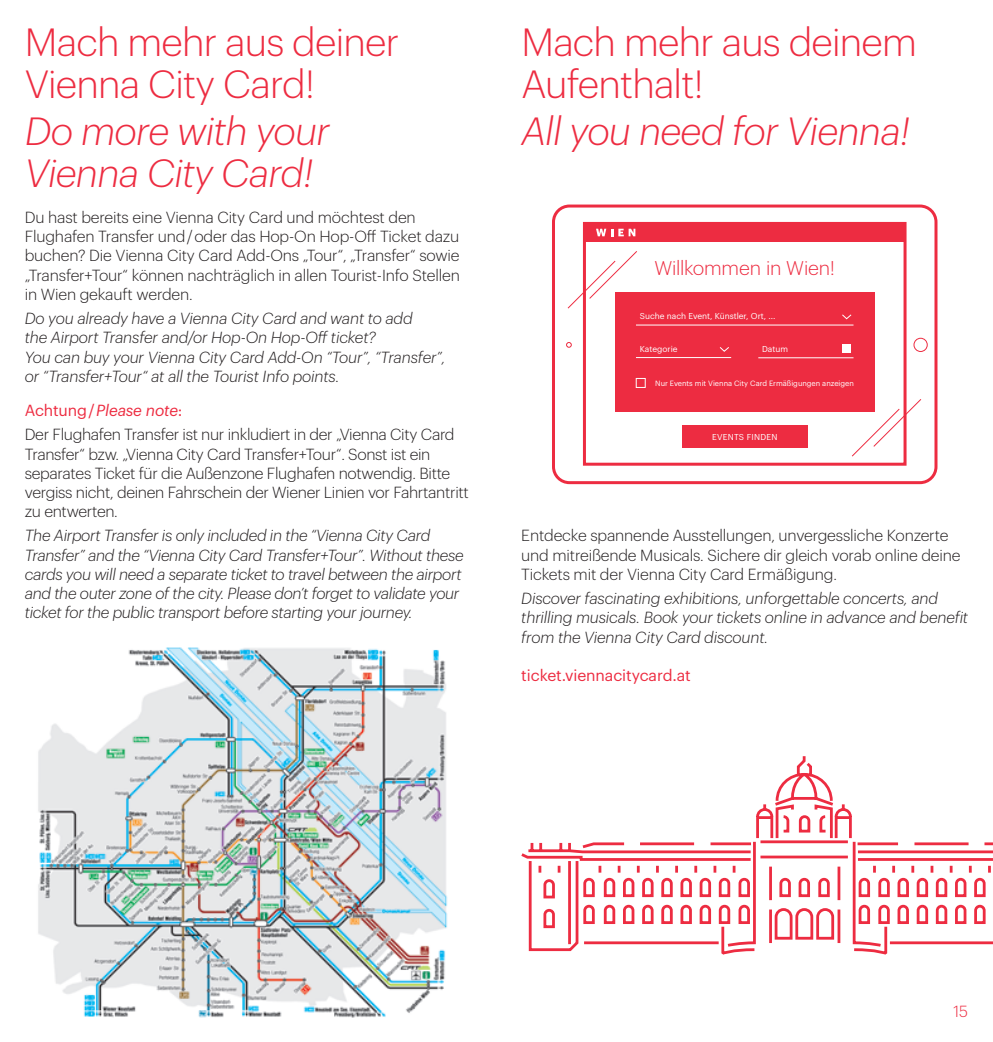
<style>
.page{position:relative;width:993px;height:1042px;background:#fff}
.page>*{position:absolute;margin:0;border:0;box-sizing:border-box;transform-origin:0 0}
.t1{font:300 38.5px/42px "Graphik LCG";letter-spacing:-.02em;color:#ed2c41}
.t2{font:italic 300 38.5px/42px "Graphik LCG";letter-spacing:-.02em;color:#ed2c41}
.t3{font:300 19.43px "Graphik LCG";letter-spacing:-.01em;color:#ed2c41}
.t4{font:300 15.75px/19.2px "Graphik LCG";letter-spacing:-.01em;color:#231f20}
.t5{font:italic 300 15.75px/19.2px "Graphik LCG";letter-spacing:-.015em;color:#231f20}
.t6{font:15.75px "Graphik LCG";letter-spacing:-.005em;color:#ed2c41}
.t7{font:300 15.75px "Graphik LCG";color:#ed2c41}
.t8{font:8.4px "Graphik LCG";color:#fff}
.t9{font:8.4px "Graphik LCG";letter-spacing:.025em;color:#fff}
.t10{font:7.52px "Graphik LCG";color:#fff}
.s1{font-weight:400;color:#ed2c41}
.s2{font-weight:400;font-style:italic;color:#ed2c41}
</style>
<div class="page">
<div style="left:584px;top:224px;width:320px;height:18px;background:#ed2c41"></div>
<div style="left:552px;top:204px;width:385px;height:280px;border:3px solid #ed2c41;border-radius:16px"></div>
<div style="left:582px;top:222px;width:324px;height:244px;border:3px solid #ed2c41"></div>
<svg style="left:566px;top:342px;width:5px;height:6px"></svg>
<div style="left:913px;top:338px;width:14px;height:14px;border:1px solid #ed2c41;border-radius:50%"></div>
<div style="left:682px;top:425px;width:125px;height:23px;background:#ed2c41"></div>
<div style="left:614px;top:292px;width:260px;height:119px;background:#ed2c41"></div>
<div style="left:635px;top:378px;width:10px;height:10px;border:1px solid #fff"></div>
<svg style="left:842px;top:345px;width:8px;height:8px"></svg>
<hr style="left:758px;top:357px;width:95px;height:1px;background:#fff">
<hr style="left:635px;top:325px;width:218px;height:1px;background:#fff">
<svg style="left:842px;top:314px;width:9px;height:5px"></svg>
<hr style="left:635px;top:357px;width:96px;height:1px;background:#fff">
<svg style="left:719px;top:347px;width:10px;height:5px"></svg>
<svg style="left:596px;top:229px;width:39px;height:7px"></svg>
<svg style="left:850px;top:398px;width:71px;height:59px"></svg>
<svg style="left:567px;top:250px;width:70px;height:59px"></svg>
<svg style="left:721px;top:952px;width:15px;height:3px"></svg>
<svg style="left:521px;top:756px;width:331px;height:196px"></svg>
<svg style="left:851px;top:839px;width:141px;height:116px"></svg>
<img style="left:38px;top:647px;width:410px;height:370px">
<h1 class="t1" style="left:25px;top:18px;width:375px">Mach mehr aus deiner<br>Vienna City Card!</h1>
<h1 class="t2" style="left:25px;top:107px;width:306px">Do more with your<br>Vienna City Card!</h1>
<p class="t4" style="left:25px;top:206px;width:436px">Du hast bereits eine Vienna City Card und möchtest den Flughafen Transfer und / oder das Hop-On Hop-Off Ticket dazu buchen? Die Vienna City Card Add-Ons „Tour“, „Transfer“ sowie „Transfer+Tour“ können nachträglich in allen Tourist-Info Stellen in Wien gekauft werden.</p>
<p class="t5" style="left:25px;top:308px;width:422px">Do you already have a Vienna City Card and want to add<br>the Airport Transfer and/or Hop-On Hop-Off ticket?<br>You can buy your Vienna City Card Add-On “Tour”, “Transfer”, or “Transfer+Tour“ at all the Tourist Info points.</p>
<p class="t4" style="left:25px;top:397px;width:431px;line-height:24.2px"><span class="s1">Achtung /</span> <span class="s2">Please note</span><span class="s1">:<br></span>Der Flughafen Transfer ist nur inkludiert in der „Vienna City Card</p>
<p class="t4" style="left:25px;top:443px;width:445px">Transfer“ bzw. „Vienna City Card Transfer+Tour“. Sonst ist ein separates Ticket für die Außenzone Flughafen notwendig. Bitte vergiss nicht, deinen Fahrschein der Wiener Linien vor Fahrtantritt zu entwerten.</p>
<p class="t5" style="left:25px;top:525px;width:440px">The Airport Transfer is only included in the “Vienna City Card Transfer” and the “Vienna City Card Transfer+Tour”. Without these cards you will need a separate ticket to travel between the airport and the outer zone of the city. Please don’t forget to validate your ticket for the public transport before starting your journey.</p>
<h1 class="t1" style="left:521px;top:18px;width:397px">Mach mehr aus deinem<br>Aufenthalt!</h1>
<h1 class="t2" style="left:521px;top:107px;width:390px">All you need for Vienna!</h1>
<p class="t3" style="left:654px;top:254px;width:182px">Willkommen in Wien!</p>
<p class="t8" style="left:639px;top:310px;width:137px">Suche nach Event, Künstler, Ort, ...</p>
<p class="t8" style="left:639px;top:342px;width:39px">Kategorie</p>
<p class="t8" style="left:761px;top:343px;width:27px">Datum</p>
<p class="t10" style="left:655px;top:378px;width:200px">Nur Events mit Vienna City Card Ermäßigungen anzeigen</p>
<p class="t9" style="left:712px;top:430px;width:67px">EVENTS FINDEN</p>
<p class="t4" style="left:521px;top:525px;width:440px">Entdecke spannende Ausstellungen, unvergessliche Konzerte und mitreißende Musicals. Sichere dir gleich vorab online deine<br>Tickets mit der Vienna City Card Ermäßigung.</p>
<p class="t5" style="left:521px;top:588px;width:448px">Discover fascinating exhibitions, unforgettable concerts, and thrilling musicals. Book your tickets online in advance and benefit from the Vienna City Card discount.</p>
<p class="t6" style="left:521px;top:664px;width:171px">ticket.viennacitycard.at</p>
<p class="t7" style="left:953px;top:1000px;width:16px">15</p>
</div>
